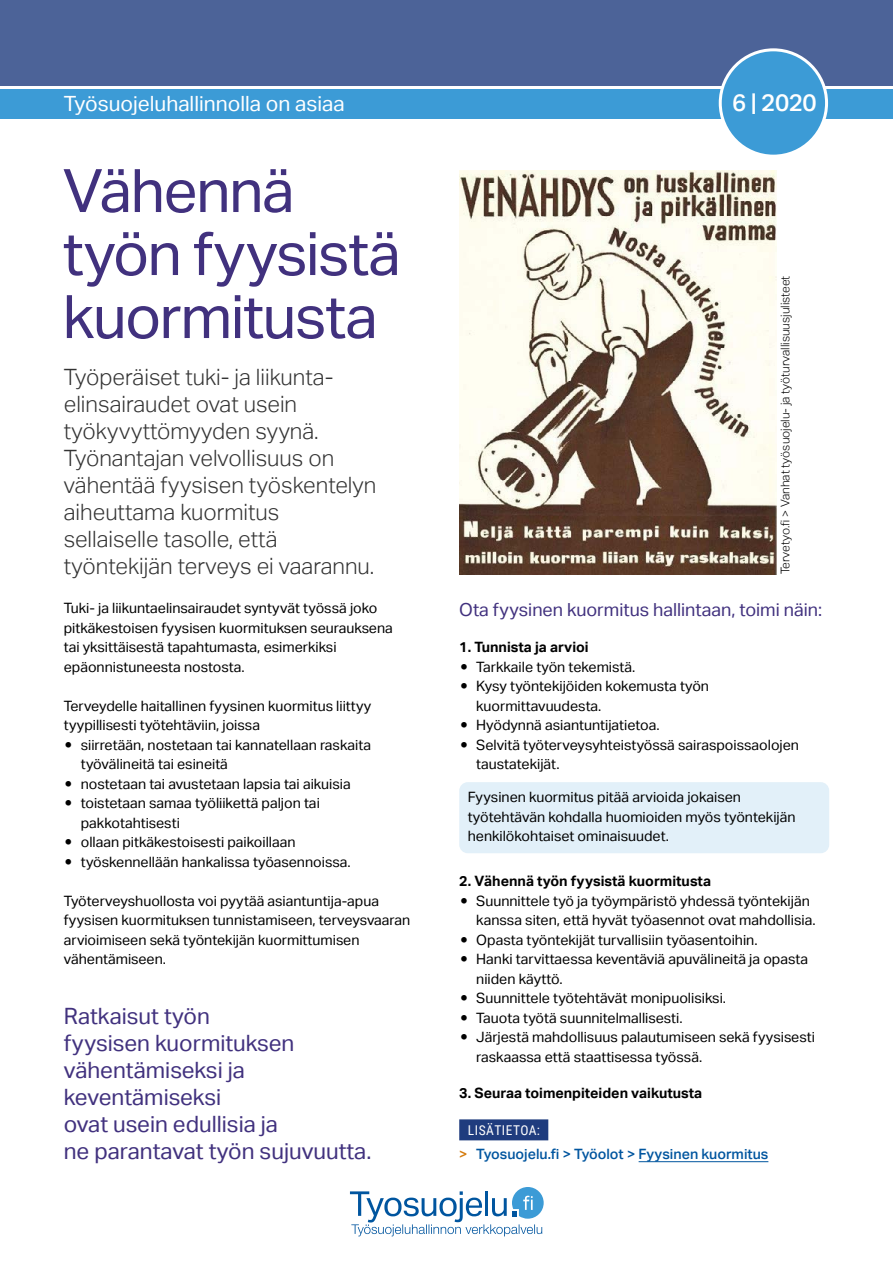
<style>
.page{position:relative;width:893px;height:1263px;background:#fff}
.page>*{position:absolute;margin:0;border:0;box-sizing:border-box;transform-origin:0 0}
.Otsikko{font:60px/63px "Aktiv Grotesk";letter-spacing:-.02em;color:#41317e}
.t1{font:500 24px "Aktiv Grotesk";color:#fff}
.Ingressi{font:300 22.5px/27px "Aktiv Grotesk";color:#333}
.Nosto{font:22.5px/27px "Aktiv Grotesk";color:#41317e}
.t2{font:21px "Aktiv Grotesk";color:#fff}
.Väliotsikko{font:18px "Aktiv Grotesk";color:#41317e}
.Alkuleipis_9_5pt{font:14.25px/19.5px "Aktiv Grotesk";color:#000}
.alkuleipis_9_5_taust{font:14.25px/19.5px "Aktiv Grotesk";color:#000}
.Alkuleipis_9_5pt-2{font:700 14.25px "Aktiv Grotesk";color:#000}
.Linkki{font:500 14.25px "Aktiv Grotesk";color:#00559f}
.Vinjetti{font:13.5px "Roboto Condensed";letter-spacing:.035em;color:#fff}
.t3{font:300 12px "Aktiv Grotesk";color:#000}
.s1{color:#d47a0b}
</style>
<div class="page">
<div style="left:0;top:0;width:893px;height:86px;background:#4c6398"></div>
<div style="left:0;top:89px;width:893px;height:30px;background:#3c9bd6"></div>
<div style="left:720px;top:50px;width:106px;height:106px;background:#3c9bd6;border-radius:50%"></div>
<div style="left:719px;top:48px;width:109px;height:110px;border:3px solid #fff;border-radius:50%"></div>
<svg style="left:350px;top:1187px;width:194px;height:49px"></svg>
<div style="left:459px;top:782px;width:370px;height:71px;background:#e2f0f9;border-radius:9px"></div>
<div style="left:459px;top:1119px;width:89px;height:21px;background:#1f3c7e"></div>
<hr style="left:639px;top:1161px;width:129px;height:1px;background:#00559f">
<img style="left:459px;top:170px;width:317px;height:404px">
<h3 class="t2" style="left:64px;top:92px;width:282px">Työsuojeluhallinnolla on asiaa</h3>
<h1 class="Otsikko" style="left:63px;top:160px;width:339px">Vähennä työn fyysistä kuormitusta</h1>
<p class="Ingressi" style="left:64px;top:363px;width:314px">Työperäiset tuki- ja liikunta&shy;elinsairaudet ovat usein työkyvyttömyyden syynä.<br>Työnantajan velvollisuus on vähentää fyysisen työskentelyn aiheuttama kuormitus sellaiselle tasolle, että työntekijän terveys ei vaarannu.</p>
<p class="Alkuleipis_9_5pt" style="left:64px;top:599px;width:331px">Tuki- ja liikuntaelinsairaudet syntyvät työssä joko pitkäkestoisen fyysisen kuormituksen seurauksena tai yksittäisestä tapahtumasta, esimerkiksi epäonnistuneesta nostosta.</p>
<p class="Alkuleipis_9_5pt" style="left:64px;top:696px;width:309px">Terveydelle haitallinen fyysinen kuormitus liittyy tyypillisesti työtehtäviin, joissa</p>
<p class="Alkuleipis_9_5pt" style="left:81px;top:735px;width:292px">siirretään, nostetaan tai kannatellaan raskaita työvälineitä tai esineitä</p>
<p class="Alkuleipis_9_5pt" style="left:81px;top:774px;width:271px">nostetaan tai avustetaan lapsia tai aikuisia</p>
<p class="Alkuleipis_9_5pt" style="left:81px;top:794px;width:241px">toistetaan samaa työliikettä paljon tai pakkotahtisesti</p>
<p class="Alkuleipis_9_5pt" style="left:81px;top:833px;width:216px">ollaan pitkäkestoisesti paikoillaan</p>
<p class="Alkuleipis_9_5pt" style="left:81px;top:852px;width:271px">työskennellään hankalissa työasennoissa.</p>
<p class="Alkuleipis_9_5pt" style="left:64px;top:891px;width:348px">Työterveyshuollosta voi pyytää asiantuntija-apua fyysisen kuormituksen tunnistamiseen, terveysvaaran arvioimiseen sekä työntekijän kuormittumisen vähentämiseen.</p>
<p class="Nosto" style="left:64px;top:1003px;width:309px">Ratkaisut työn<br>fyysisen kuormituksen vähentämiseksi ja keventämiseksi<br>ovat usein edullisia ja<br>ne parantavat työn sujuvuutta.</p>
<h2 class="t1" style="left:732px;top:89px;width:86px">6 | 2020</h2>
<p class="t3" style="left:778px;top:574px;width:300px;rotate:-90deg">Tervetyo.fi &gt; Vanhat työsuojelu- ja työturvallisuusjulisteet</p>
<h2 class="Väliotsikko" style="left:459px;top:599px;width:364px">Ota fyysinen kuormitus hallintaan, toimi näin:</h2>
<p class="Alkuleipis_9_5pt-2" style="left:459px;top:639px;width:131px">1. Tunnista ja arvioi</p>
<p class="Alkuleipis_9_5pt" style="left:476px;top:657px;width:161px">Tarkkaile työn tekemistä.</p>
<p class="Alkuleipis_9_5pt" style="left:476px;top:677px;width:234px">Kysy työntekijöiden kokemusta työn kuormittavuudesta.</p>
<p class="Alkuleipis_9_5pt" style="left:476px;top:716px;width:185px">Hyödynnä asiantuntijatietoa.</p>
<p class="Alkuleipis_9_5pt" style="left:476px;top:735px;width:324px">Selvitä työterveysyhteistyössä sairaspoissaolojen taustatekijät.</p>
<p class="alkuleipis_9_5_taust" style="left:468px;top:788px;width:329px">Fyysinen kuormitus pitää arvioida jokaisen työtehtävän kohdalla huomioiden myös työntekijän henkilökohtaiset ominaisuudet.</p>
<p class="Alkuleipis_9_5pt-2" style="left:459px;top:873px;width:253px">2. Vähennä työn fyysistä kuormitusta</p>
<p class="Alkuleipis_9_5pt" style="left:476px;top:891px;width:341px">Suunnittele työ ja työympäristö yhdessä työntekijän kanssa siten, että hyvät työasennot ovat mahdollisia.</p>
<p class="Alkuleipis_9_5pt" style="left:476px;top:930px;width:283px">Opasta työntekijät turvallisiin työasentoihin.</p>
<p class="Alkuleipis_9_5pt" style="left:476px;top:950px;width:333px">Hanki tarvittaessa keventäviä apuvälineitä ja opasta niiden käyttö.</p>
<p class="Alkuleipis_9_5pt" style="left:476px;top:989px;width:251px">Suunnittele työtehtävät monipuolisiksi.</p>
<p class="Alkuleipis_9_5pt" style="left:476px;top:1008px;width:208px">Tauota työtä suunnitelmallisesti.</p>
<p class="Alkuleipis_9_5pt" style="left:476px;top:1028px;width:340px">Järjestä mahdollisuus palautumiseen sekä fyysisesti raskaassa että staattisessa työssä.</p>
<p class="Alkuleipis_9_5pt-2" style="left:459px;top:1085px;width:245px">3. Seuraa toimenpiteiden vaikutusta</p>
<h2 class="Vinjetti" style="left:468px;top:1121px;width:74px">LISÄTIETOA:</h2>
<p class="Linkki" style="left:459px;top:1146px;width:311px"><span class="s1">&gt;</span> Tyosuojelu.fi &gt; Työolot &gt; Fyysinen kuormitus</p>
</div>
